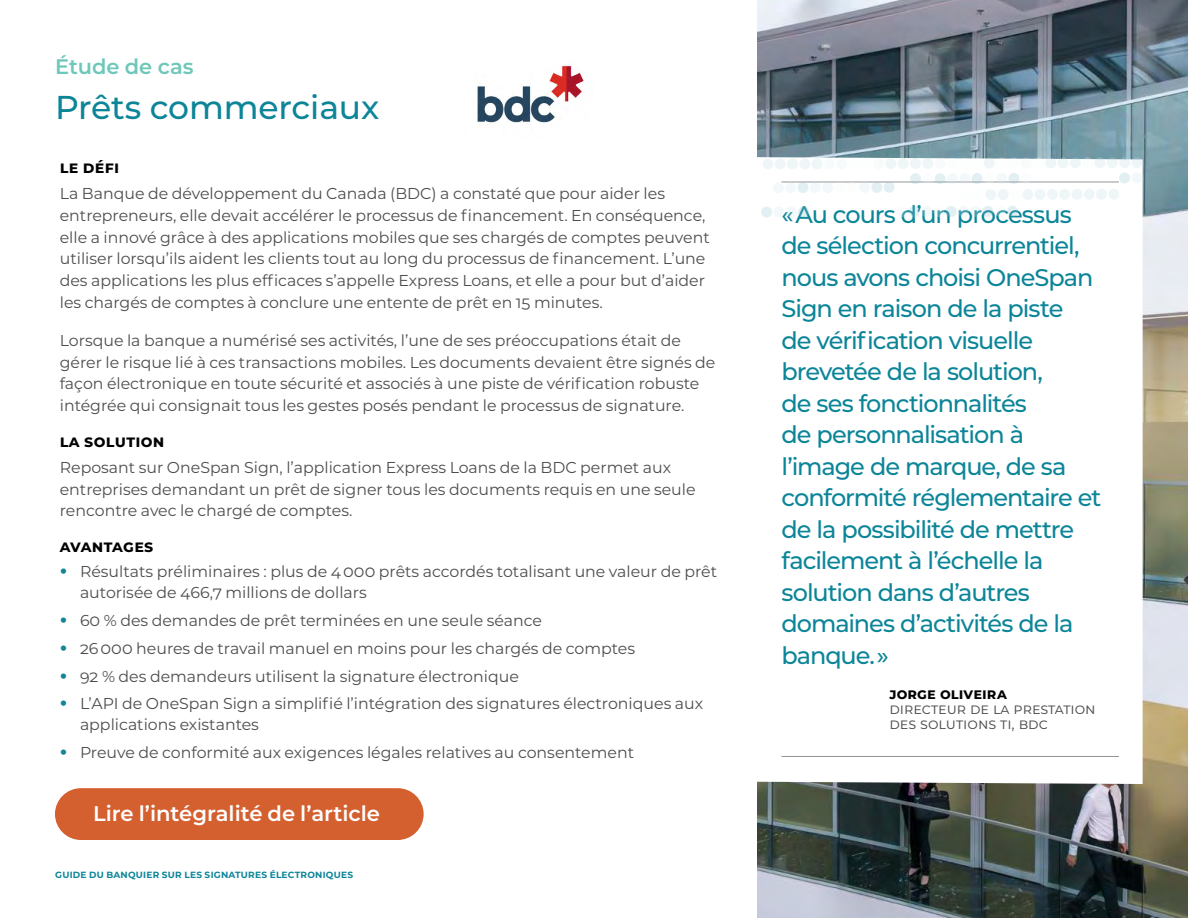
<style>
.page{position:relative;width:1188px;height:918px;background:#fff}
.page>*{position:absolute;margin:0;border:0;box-sizing:border-box;transform-origin:0 0}
.t1{font:500 33px "Montserrat";letter-spacing:-.005em;color:#0c8598}
.t2{font:500 24px/31.5px "Montserrat";letter-spacing:-.045em;color:#0c8598}
.t3{font:600 21.15px "Montserrat";color:#fff}
.t4{font:600 21px "Montserrat";letter-spacing:-.005em;color:#6ec8b9}
.t5{font:700 16.5px "Montserrat";letter-spacing:.02em;color:#000}
.t6{font:15.75px/21.8px "Montserrat";color:#4d4d4f}
.t7{font:15px "Montserrat";color:#4d4d4f}
.t8{font:700 15px "Montserrat";letter-spacing:.005em;color:#000}
.t9{font:700 9px "Montserrat";letter-spacing:.025em;color:#0c8598}
.s1{font-weight:700;font-size:21px;color:#128598}
</style>
<div class="page">
<img style="left:757px;top:0;width:431px;height:918px">
<div style="left:55px;top:788px;width:369px;height:52px;background:#d46030;border-radius:26px"></div>
<img style="left:477px;top:65px;width:107px;height:58px">
<svg style="left:757px;top:157px;width:386px;height:627px"></svg>
<hr style="left:782px;top:182px;width:337px;height:1px;background:#939598">
<hr style="left:782px;top:756px;width:337px;height:1px;background:#939598">
<svg style="left:1045px;top:157px;width:11px;height:11px"></svg>
<div style="left:1033px;top:157px;width:11px;height:12px;background:#f7fcfc;border-radius:6px"></div>
<div style="left:984px;top:158px;width:11px;height:11px;background:#eef6f8;border-radius:6px"></div>
<div style="left:971px;top:158px;width:12px;height:11px;background:#f7fcfc;border-radius:6px"></div>
<div style="left:959px;top:158px;width:11px;height:11px;background:#f7fcfc;border-radius:6px"></div>
<div style="left:947px;top:158px;width:11px;height:11px;background:#fcfdfd;border-radius:6px"></div>
<div style="left:935px;top:158px;width:11px;height:11px;background:#f8fbfc;border-radius:6px"></div>
<div style="left:898px;top:158px;width:11px;height:11px;background:#eef6f8;border-radius:6px"></div>
<svg style="left:873px;top:158px;width:23px;height:11px"></svg>
<div style="left:861px;top:158px;width:11px;height:11px;background:#f7fcfc;border-radius:6px"></div>
<svg style="left:760px;top:158px;width:100px;height:12px"></svg>
<svg style="left:984px;top:173px;width:11px;height:11px"></svg>
<svg style="left:971px;top:173px;width:12px;height:11px"></svg>
<svg style="left:947px;top:173px;width:23px;height:11px"></svg>
<svg style="left:935px;top:173px;width:11px;height:11px"></svg>
<svg style="left:910px;top:158px;width:23px;height:26px"></svg>
<div style="left:884px;top:182px;width:11px;height:11px;background:#e3f0f3;border-radius:6px"></div>
<svg style="left:834px;top:182px;width:48px;height:11px"></svg>
<div style="left:822px;top:182px;width:11px;height:11px;background:#f3f9fa;border-radius:6px"></div>
<svg style="left:797px;top:182px;width:24px;height:11px"></svg>
<div style="left:785px;top:182px;width:11px;height:11px;background:#f3f9fa;border-radius:6px"></div>
<div style="left:773px;top:182px;width:11px;height:11px;background:#f3f9fa;border-radius:6px"></div>
<div style="left:961px;top:189px;width:11px;height:11px;background:#fafcfc;border-radius:6px"></div>
<div style="left:973px;top:189px;width:11px;height:11px;background:#f7fcfc;border-radius:6px"></div>
<div style="left:985px;top:189px;width:11px;height:11px;background:#eef6f8;border-radius:6px"></div>
<svg style="left:996px;top:157px;width:37px;height:43px"></svg>
<div style="left:1035px;top:189px;width:11px;height:11px;background:#eef6f8;border-radius:6px"></div>
<div style="left:1047px;top:189px;width:11px;height:11px;background:#eef6f8;border-radius:6px"></div>
<svg style="left:1058px;top:157px;width:84px;height:43px"></svg>
<div style="left:761px;top:207px;width:11px;height:11px;background:#e3f0f3;border-radius:6px"></div>
<div style="left:773px;top:207px;width:12px;height:11px;background:#f3f9fa;border-radius:6px"></div>
<div style="left:786px;top:207px;width:11px;height:11px;background:#f3f9fa;border-radius:6px"></div>
<svg style="left:798px;top:206px;width:11px;height:12px"></svg>
<div style="left:896px;top:206px;width:12px;height:11px;background:#fafcfd;border-radius:6px"></div>
<svg style="left:909px;top:206px;width:35px;height:11px"></svg>
<div style="left:946px;top:206px;width:11px;height:11px;background:#e3f0f3;border-radius:6px"></div>
<svg style="left:958px;top:206px;width:36px;height:11px"></svg>
<div style="left:995px;top:206px;width:11px;height:11px;background:#fafcfd;border-radius:6px"></div>
<div style="left:1007px;top:206px;width:11px;height:11px;background:#e3f0f3;border-radius:6px"></div>
<h3 class="t4" style="left:55px;top:52px;width:140px">Étude de cas</h3>
<h1 class="t1" style="left:55px;top:85px;width:326px">Prêts commerciaux</h1>
<p class="t5" style="left:60px;top:155px;width:61px">LE DÉFI</p>
<p class="t6" style="left:60px;top:182px;width:652px">La Banque de développement du Canada (BDC) a constaté que pour aider les entrepreneurs, elle devait accélérer le processus de financement. En conséquence, elle a innové grâce à des applications mobiles que ses chargés de comptes peuvent utiliser lorsqu’ils aident les clients tout au long du processus de financement. L’une des applications les plus efficaces s’appelle Express Loans, et elle a pour but d’aider les chargés de comptes à conclure une entente de prêt en 15 minutes.</p>
<p class="t6" style="left:60px;top:329px;width:657px">Lorsque la banque a numérisé ses activités, l’une de ses préoccupations était de gérer le risque lié à ces transactions mobiles. Les documents devaient être signés de façon électronique en toute sécurité et associés à une piste de vérification robuste intégrée qui consignait tous les gestes posés pendant le processus de signature.</p>
<p class="t5" style="left:60px;top:429px;width:94px">LA SOLUTION</p>
<p class="t6" style="left:60px;top:456px;width:637px">Reposant sur OneSpan Sign, l’application Express Loans de la BDC permet aux entreprises demandant un prêt de signer tous les documents requis en une seule rencontre avec le chargé de comptes.</p>
<p class="t5" style="left:60px;top:534px;width:95px">Avantages</p>
<p class="t6" style="left:80px;top:561px;width:639px;line-height:21px;text-indent:-20px"><span class="s1">•</span> Résultats préliminaires : plus de 4 000 prêts accordés totalisant une valeur de prêt autorisée de 466,7 millions de dollars</p>
<p class="t6" style="left:60px;top:609px;width:484px"><span class="s1">•</span> 60 % des demandes de prêt terminées en une seule séance</p>
<p class="t6" style="left:60px;top:637px;width:577px"><span class="s1">•</span> 26 000 heures de travail manuel en moins pour les chargés de comptes</p>
<p class="t6" style="left:60px;top:665px;width:461px"><span class="s1">•</span> 92 % des demandeurs utilisent la signature électronique</p>
<p class="t6" style="left:80px;top:693px;width:625px;line-height:21px;text-indent:-20px"><span class="s1">•</span> L’API de OneSpan Sign a simplifié l’intégration des signatures électroniques aux applications existantes</p>
<p class="t6" style="left:60px;top:741px;width:576px"><span class="s1">•</span> Preuve de conformité aux exigences légales relatives au consentement</p>
<h3 class="t3" style="left:93px;top:798px;width:288px">Lire l’intégralité de l’article</h3>
<p class="t9" style="left:55px;top:868px;width:299px">GUIDE DU BANQUIER SUR LES SIGNATURES ÉLECTRONIQUES</p>
<p class="t2" style="left:782px;top:198px;width:321px">« Au cours d’un processus de sélection concurrentiel, nous avons choisi OneSpan<br>Sign en raison de la piste<br>de vérification visuelle brevetée de la solution,<br>de ses fonctionnalités<br>de personnalisation à l’image de marque, de sa conformité réglementaire et de la possibilité de mettre facilement à l’échelle la solution dans d’autres domaines d’activités de la banque. »</p>
<p class="t8" style="left:890px;top:683px;width:119px">Jorge Olivei ra</p>
<p class="t7" style="left:889px;top:698px;width:208px">Directeur de la prestation</p>
<p class="t7" style="left:781px;top:713px;width:41px">d</p>
<p class="t7" style="left:900px;top:713px;width:148px">es solutions TI , BDC</p>
</div>
